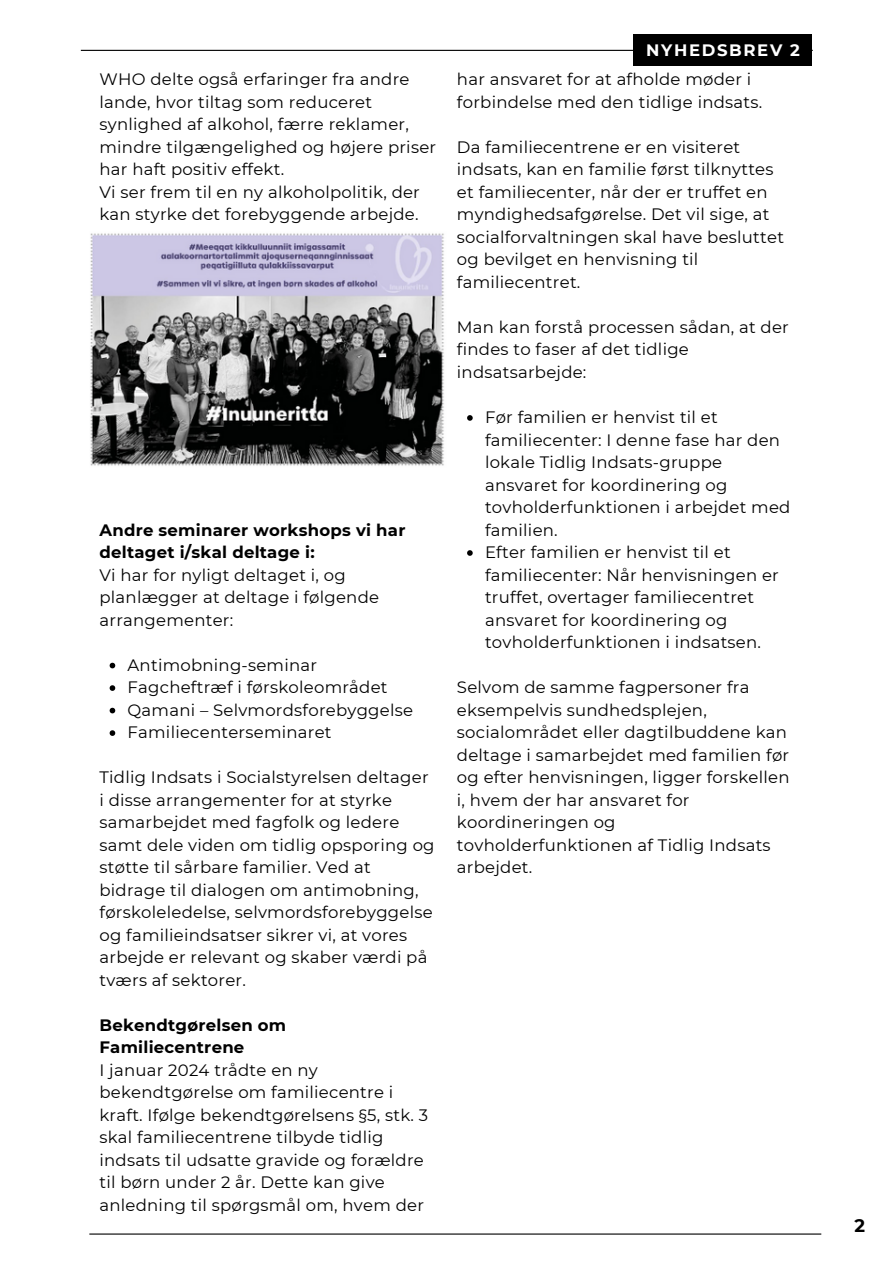
<style>
.page{position:relative;width:894px;height:1264px;background:#fff}
.page>*{position:absolute;margin:0;border:0;box-sizing:border-box;transform-origin:0 0}
.t1{font:700 18px "Montserrat";color:#000}
.t2{font:16.5px/22.5px "Montserrat";letter-spacing:.015em;color:#000}
.t3{font:700 16.5px/22.5px "Montserrat";letter-spacing:.015em;color:#000}
.t4{font:700 16.5px "Montserrat";letter-spacing:.1em;color:#fff}
</style>
<div class="page">
<hr style="left:81px;top:50px;width:731px;height:1px;background:#000">
<hr style="left:89px;top:1233px;width:732px;height:1px;background:#000">
<svg style="left:110px;top:662px;width:5px;height:6px"></svg>
<svg style="left:110px;top:685px;width:5px;height:6px"></svg>
<svg style="left:110px;top:707px;width:5px;height:6px"></svg>
<svg style="left:110px;top:730px;width:5px;height:6px"></svg>
<svg style="left:467px;top:415px;width:5px;height:6px"></svg>
<svg style="left:467px;top:550px;width:5px;height:6px"></svg>
<img style="left:90px;top:233px;width:354px;height:233px">
<div style="left:633px;top:35px;width:178px;height:31px;background:#000"></div>
<h1 class="t2" style="left:99px;top:68px;width:338px">WHO delte også erfaringer fra andre lande, hvor tiltag som reduceret synlighed af alkohol, færre reklamer, mindre tilgængelighed og højere priser har haft positiv effekt.</h1>
<p class="t2" style="left:99px;top:181px;width:322px">Vi ser frem til en ny alkoholpolitik, der kan styrke det forebyggende arbejde.</p>
<p class="t3" style="left:99px;top:518px;width:307px">Andre seminarer workshops vi har deltaget i/skal deltage i:</p>
<p class="t2" style="left:99px;top:563px;width:281px">Vi har for nyligt deltaget i, og planlægger at deltage i følgende arrangementer:</p>
<p class="t2" style="left:127px;top:653px;width:191px">Antimobning-seminar</p>
<p class="t2" style="left:127px;top:676px;width:261px">Fagcheftræf i førskoleområdet</p>
<p class="t2" style="left:127px;top:698px;width:287px">Qamani – Selvmordsforebyggelse</p>
<p class="t2" style="left:127px;top:721px;width:205px">Familiecenterseminaret</p>
<p class="t2" style="left:99px;top:766px;width:336px">Tidlig Indsats i Socialstyrelsen deltager i disse arrangementer for at styrke samarbejdet med fagfolk og ledere samt dele viden om tidlig opsporing og støtte til sårbare familier. Ved at bidrage til dialogen om antimobning, førskoleledelse, selvmordsforebyggelse og familieindsatser sikrer vi, at vores arbejde er relevant og skaber værdi på tværs af sektorer.</p>
<p class="t3" style="left:99px;top:1013px;width:188px">Bekendtgørelsen om<br>Familiecentrene</p>
<p class="t2" style="left:99px;top:1058px;width:330px">I januar 2024 trådte en ny bekendtgørelse om familiecentre i kraft. Ifølge bekendtgørelsens §5, stk. 3 skal familiecentrene tilbyde tidlig indsats til udsatte gravide og forældre til børn under 2 år. Dette kan give anledning til spørgsmål om, hvem der</p>
<p class="t4" style="left:646px;top:40px;width:155px">NYHEDSBREV 2</p>
<p class="t2" style="left:457px;top:68px;width:307px">har ansvaret for at afholde møder i forbindelse med den tidlige indsats.</p>
<p class="t2" style="left:457px;top:136px;width:328px">Da familiecentrene er en visiteret indsats, kan en familie først tilknyttes et familiecenter, når der er truffet en myndighedsafgørelse. Det vil sige, at socialforvaltningen skal have besluttet og bevilget en henvisning til familiecentret.</p>
<p class="t2" style="left:457px;top:316px;width:333px">Man kan forstå processen sådan, at der findes to faser af det tidlige indsatsarbejde:</p>
<p class="t2" style="left:485px;top:406px;width:307px">Før familien er henvist til et familiecenter: I denne fase har den lokale Tidlig Indsats-gruppe ansvaret for koordinering og tovholderfunktionen i arbejdet med familien.</p>
<p class="t2" style="left:485px;top:541px;width:295px">Efter familien er henvist til et familiecenter: Når henvisningen er truffet, overtager familiecentret ansvaret for koordinering og tovholderfunktionen i indsatsen.</p>
<p class="t2" style="left:457px;top:676px;width:334px">Selvom de samme fagpersoner fra eksempelvis sundhedsplejen, socialområdet eller dagtilbuddene kan deltage i samarbejdet med familien før og efter henvisningen, ligger forskellen i, hvem der har ansvaret for koordineringen og tovholderfunktionen af Tidlig Indsats arbejdet.</p>
<p class="t1" style="left:854px;top:1214px;width:12px">2</p>
</div>
